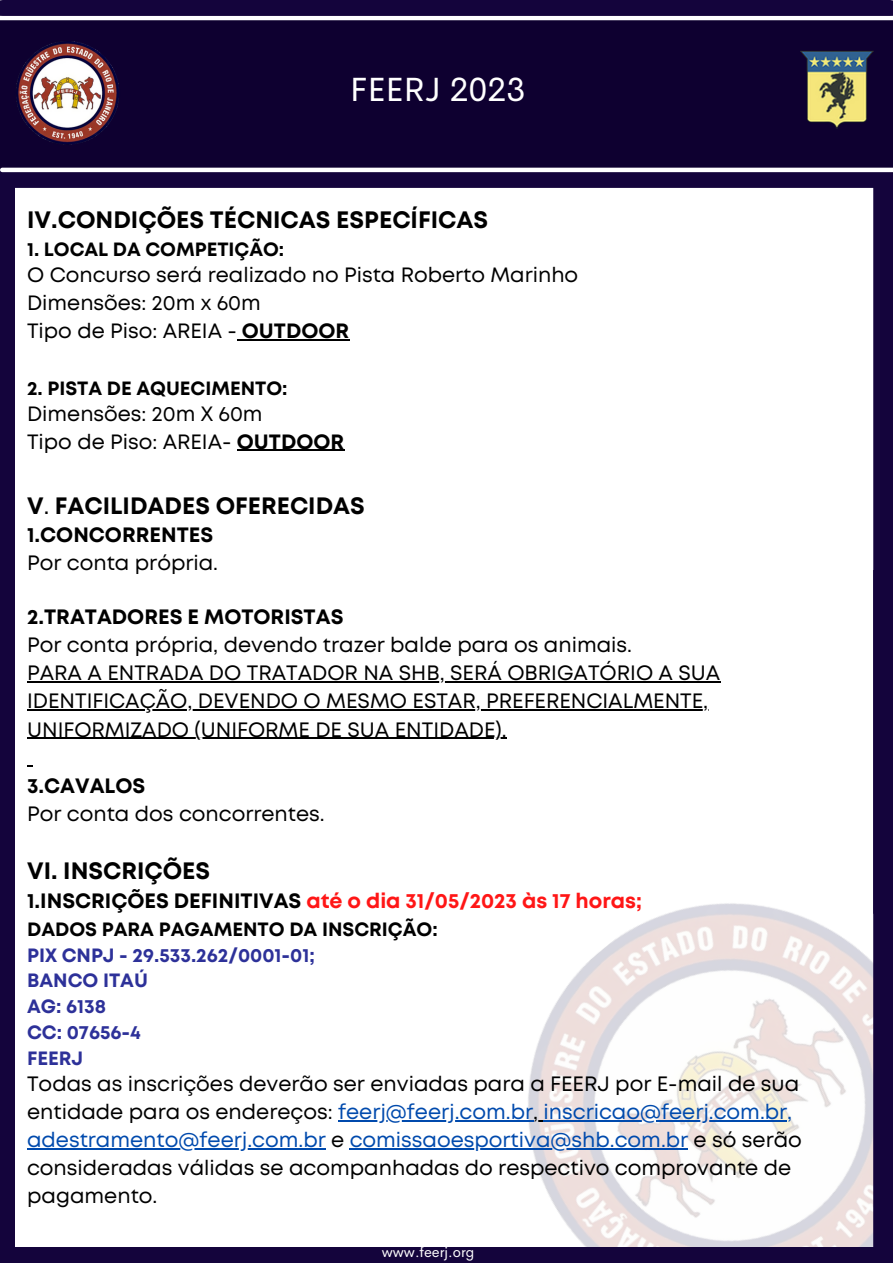
<style>
.page{position:relative;width:893px;height:1264px;background:#fff}
.page>*{position:absolute;margin:0;border:0;box-sizing:border-box;transform-origin:0 0}
.t1{font:33.75px "Cerebri Sans";color:#fff}
.t2{font:700 23.7px "Mont";color:#000}
.t3{font:20.7px/28px "Mont";color:#000}
.t4{font:700 20.7px "Mont";color:#ff1616}
.t5{font:700 20.7px "Mont";color:#000}
.t6{font:700 19.2px "Mont";color:#000}
.t7{font:700 19.2px "Mont";color:#2d3199}
.t8{font:14.25px "Cerebri Sans";color:#fff}
.s1{font-weight:700}
.s2{font-weight:400}
.s3{color:#000}
.s4{color:#004aad}
</style>
<div class="page">
<img style="left:438px;top:903px;width:435px;height:343px">
<div style="left:15px;top:1246px;width:877px;height:16px;background:#14043c"></div>
<div style="left:0;top:14px;width:892px;height:166px;background:#0e0030"></div>
<hr style="left:0;top:16px;width:892px;height:4px;background:#fff">
<div style="left:3px;top:0;width:887px;height:16px;background:#14043c"></div>
<div style="left:0;top:169px;width:15px;height:1093px;background:#14043c"></div>
<div style="left:873px;top:181px;width:19px;height:1066px;background:#14043c"></div>
<div style="left:0;top:172px;width:888px;height:16px;background:#14043c"></div>
<hr style="left:2px;top:168px;width:890px;height:4px;background:#fff">
<img style="left:16px;top:41px;width:103px;height:104px">
<hr style="left:237px;top:339px;width:112px;height:2px;background:#000">
<hr style="left:237px;top:450px;width:107px;height:1px;background:#000">
<hr style="left:27px;top:681px;width:693px;height:1px;background:#000">
<hr style="left:27px;top:709px;width:681px;height:1px;background:#000">
<hr style="left:27px;top:737px;width:479px;height:1px;background:#000">
<svg style="left:27px;top:765px;width:6px;height:2px"></svg>
<hr style="left:338px;top:1120px;width:195px;height:1px;background:#004aad">
<hr style="left:543px;top:1120px;width:244px;height:1px;background:#004aad">
<hr style="left:27px;top:1148px;width:299px;height:1px;background:#004aad">
<hr style="left:350px;top:1148px;width:338px;height:1px;background:#004aad">
<img style="left:800px;top:51px;width:73px;height:78px">
<p class="t1" style="left:350px;top:67px;width:177px">FEERJ 2023</p>
<p class="t2" style="left:27px;top:211px;width:462px">IV.CONDIÇÕES TÉCNICAS ESPECÍFICAS</p>
<p class="t6" style="left:27px;top:242px;width:259px">1. LOCAL DA COMPETIÇÃO:</p>
<p class="t3" style="left:27px;top:262px;width:552px">O Concurso será realizado no Pista Roberto Marinho</p>
<p class="t3" style="left:27px;top:290px;width:235px">Dimensões: 20m x 60m</p>
<p class="t3" style="left:27px;top:319px;width:323px">Tipo de Piso: AREIA - <span class="s1">OUTDOOR</span></p>
<p class="t6" style="left:27px;top:381px;width:262px">2. PISTA DE AQUECIMENTO:</p>
<p class="t3" style="left:27px;top:401px;width:237px">Dimensões: 20m X 60m</p>
<p class="t3" style="left:27px;top:429px;width:318px">Tipo de Piso: AREIA- <span class="s1">OUTDOOR</span></p>
<p class="t2" style="left:27px;top:496px;width:339px">V<span class="s2">.</span> FACILIDADES OFERECIDAS</p>
<p class="t5" style="left:27px;top:527px;width:188px">1.CONCORRENTES</p>
<p class="t3" style="left:27px;top:550px;width:192px">Por conta própria.</p>
<p class="t5" style="left:27px;top:609px;width:318px">2.TRATADORES E MOTORISTAS</p>
<p class="t3" style="left:27px;top:632px;width:606px">Por conta própria, devendo trazer balde para os animais.</p>
<p class="t3" style="left:27px;top:660px;width:694px">PARA A ENTRADA DO TRATADOR NA SHB, SERÁ OBRIGATÓRIO A SUA<br>IDENTIFICAÇÃO, DEVENDO O MESMO ESTAR, PREFERENCIALMENTE,<br>UNIFORMIZADO (UNIFORME DE SUA ENTIDADE).</p>
<p class="t5" style="left:27px;top:777px;width:120px">3.CAVALOS</p>
<p class="t3" style="left:27px;top:801px;width:299px">Por conta dos concorrentes.</p>
<p class="t2" style="left:27px;top:862px;width:184px">VI. INSCRIÇÕES</p>
<p class="t4" style="left:27px;top:892px;width:616px"><span class="s3">1.INSCRIÇÕES DEFINITIVAS</span> até o dia 31/05/2023 às 17 horas;</p>
<p class="t6" style="left:27px;top:921px;width:412px">DADOS PARA PAGAMENTO DA INSCRIÇÃO:</p>
<p class="t7" style="left:27px;top:947px;width:289px">PIX CNPJ - 29.533.262/0001-01;</p>
<p class="t7" style="left:27px;top:973px;width:122px">BANCO ITAÚ</p>
<p class="t7" style="left:27px;top:999px;width:80px">AG: 6138</p>
<p class="t7" style="left:27px;top:1025px;width:115px">CC: 07656-4</p>
<p class="t7" style="left:27px;top:1051px;width:58px">FEERJ</p>
<p class="t3" style="left:27px;top:1071px;width:776px">Todas as inscrições deverão ser enviadas para a FEERJ por E-mail de sua entidade para os endereços: <span class="s4">feerj@feerj.com.br</span>, <span class="s4">inscricao@feerj.com.br, adestramento@feerj.com.br</span> e <span class="s4">comissaoesportiva@shb.com.br</span> e só serão consideradas válidas se acompanhadas do respectivo comprovante de pagamento.</p>
<p class="t8" style="left:381px;top:1243px;width:94px">www.feerj.org</p>
</div>
